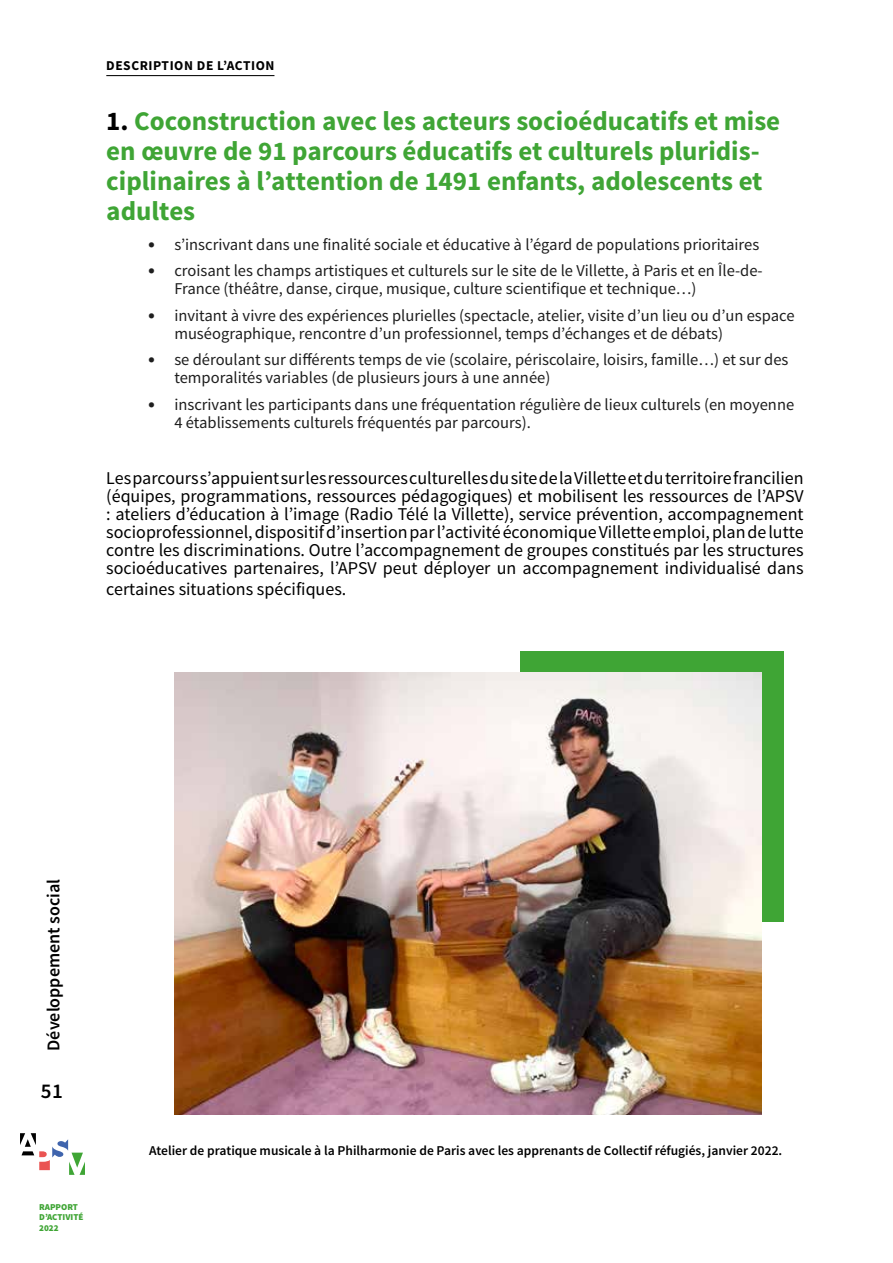
<style>
.page{position:relative;width:893px;height:1263px;background:#fff}
.page>*{position:absolute;margin:0;border:0;box-sizing:border-box;transform-origin:0 0}
.t1{font:700 27px/30px "Source Sans Pro";color:#3fa535}
.t2{font:600 21px "Source Sans Pro";color:#000}
.t3{font:18px/18px "Source Sans Pro";color:#000;text-align:justify}
.t4{font:600 18px "Source Sans Pro";color:#000}
.t5{font:16.5px/18px "Source Sans Pro";color:#1e1e1e}
.t6{font:600 13.5px "Source Sans Pro";color:#000}
.t7{font:700 13.5px "Source Sans Pro";letter-spacing:.04em;color:#000}
.t8{font:900 9px/10.5px "Source Sans Pro";color:#3fa535}
.s1{color:#000}
.s2{font-family:"Calibri"}
</style>
<div class="page">
<svg style="left:20px;top:1133px;width:65px;height:42px"></svg>
<div style="left:520px;top:652px;width:263px;height:270px;background:#3fa535"></div>
<hr style="left:106px;top:75px;width:168px;height:1px;background:#000">
<img style="left:174px;top:673px;width:587px;height:441px">
<p class="t7" style="left:106px;top:56px;width:170px">DESCRIPTION DE L’ACTION</p>
<h1 class="t1" style="left:106px;top:107px;width:675px"><span class="s1">1.</span> Coconstruction avec les acteurs socioéducatifs et mise en œuvre de 91 parcours éducatifs et culturels pluridis&shy;ciplinaires à l’attention de 1491 enfants, adolescents et adultes</h1>
<p class="t5" style="left:147px;top:235px;width:613px"><span class="s2">•</span> s’inscrivant dans une finalité sociale et éducative à l’égard de populations prioritaires</p>
<p class="t5" style="left:174px;top:262px;width:590px;text-indent:-27px"><span class="s2">•</span> croisant les champs artistiques et culturels sur le site de le Villette, à Paris et en Île-de-<br>France (théâtre, danse, cirque, musique, culture scientifique et technique…)</p>
<p class="t5" style="left:174px;top:306px;width:622px;text-indent:-27px"><span class="s2">•</span> invitant à vivre des expériences plurielles (spectacle, atelier, visite d’un lieu ou d’un espace muséographique, rencontre d’un professionnel, temps d’échanges et de débats)</p>
<p class="t5" style="left:174px;top:351px;width:616px;text-indent:-27px"><span class="s2">•</span> se déroulant sur différents temps de vie (scolaire, périscolaire, loisirs, famille…) et sur des temporalités variables (de plusieurs jours à une année)</p>
<p class="t5" style="left:174px;top:395px;width:621px;text-indent:-27px"><span class="s2">•</span> inscrivant les participants dans une fréquentation régulière de lieux culturels (en moyenne<br>4 établissements culturels fréquentés par parcours).</p>
<p class="t3" style="left:106px;top:469px;width:699px">Les parcours s’appuient sur les ressources culturelles du site de la Villette et du territoire francilien (équipes, programmations, ressources pédagogiques) et mobilisent les ressources de l’APSV : ateliers d’éducation à l’image (Radio Télé la Villette), service prévention, accompagnement socioprofessionnel, dispositif d’insertion par l’activité économique Villette emploi, plan de lutte contre les discriminations. Outre l’accompagnement de groupes constitués par les structures socioéducatives partenaires, l’APSV peut déployer un accompagnement individualisé dans</p>
<p class="t3" style="left:106px;top:580px;width:242px">certaines situations spécifiques.</p>
<p class="t4" style="left:42px;top:1051px;width:173px;rotate:-90deg">Développement social</p>
<p class="t2" style="left:41px;top:1078px;width:24px">51</p>
<p class="t8" style="left:39px;top:1202px;width:46px">RAPPORT<br>D’ACTIVITÉ<br>2022</p>
<p class="t6" style="left:149px;top:1142px;width:635px">Atelier de pratique musicale à la Philharmonie de Paris avec les apprenants de Collectif réfugiés, janvier 2022.</p>
</div>
